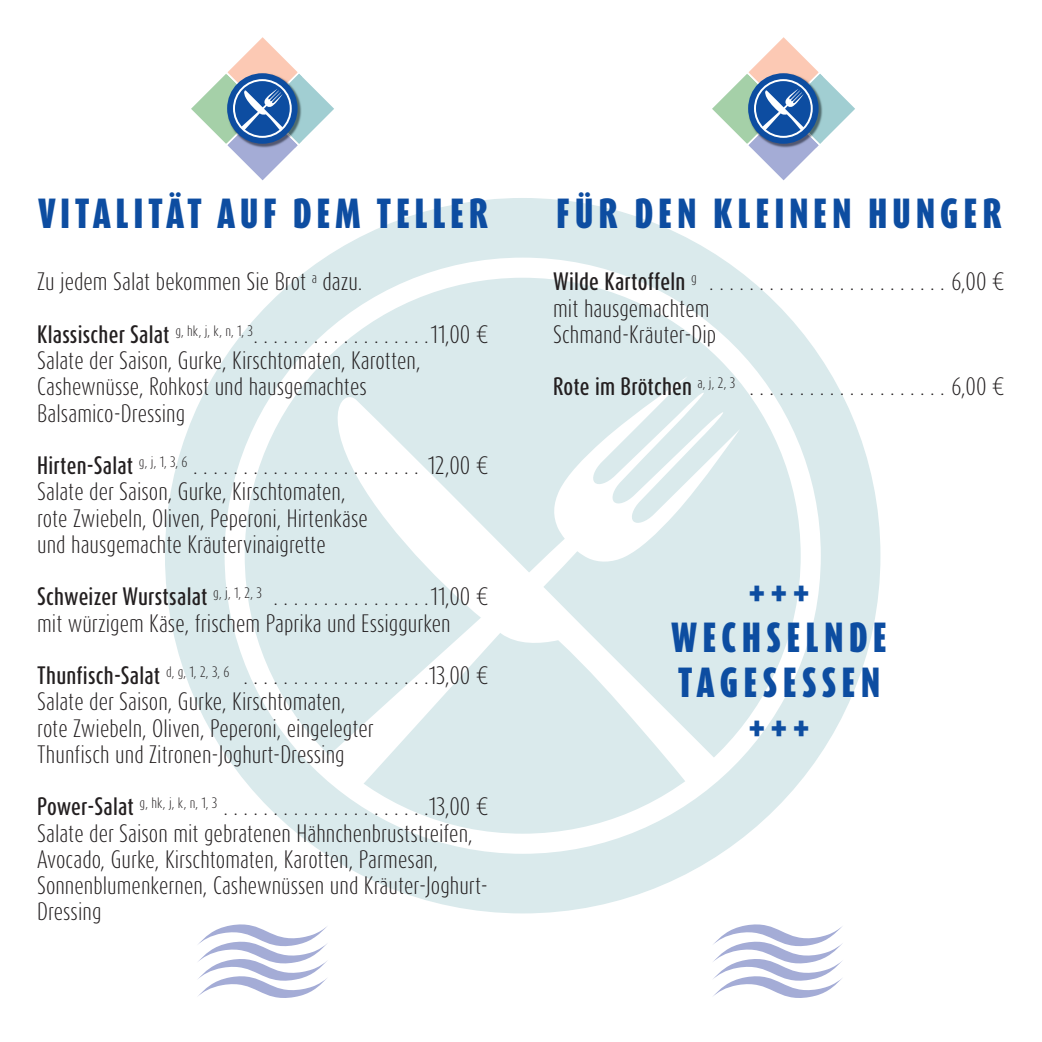
<style>
.page{position:relative;width:1042px;height:1042px;background:#fff}
.page>*{position:absolute;margin:0;border:0;box-sizing:border-box;transform-origin:0 0}
.t1{font:900 35px/45px "Dax Compact Pro";letter-spacing:.15em;color:#0d4da1;text-align:center}
.t2{font:300 21px/26.2px "Dax Compact Pro";color:#231f20}
.t3{font:500 21px "Dax Compact Pro";letter-spacing:.01em;color:#231f20}
.t4{font:300 12.6px "Dax Compact Pro";color:#231f20}
.s1{font-weight:500;font-size:21px}
</style>
<div class="page">
<svg style="left:713px;top:924px;width:130px;height:74px"></svg>
<svg style="left:198px;top:924px;width:129px;height:74px"></svg>
<svg style="left:191px;top:37px;width:143px;height:143px"></svg>
<svg style="left:712px;top:37px;width:143px;height:143px"></svg>
<div style="left:165px;top:198px;width:715px;height:715px;background:#daeaec;border-radius:50%"></div>
<svg style="left:225px;top:258px;width:596px;height:596px"></svg>
<svg style="left:740px;top:388px;width:57px;height:452px"></svg>
<svg style="left:248px;top:376px;width:492px;height:464px"></svg>
<h1 class="t1" style="left:38px;top:190px;width:451px">VITALITÄT AUF DEM TELLER</h1>
<p class="t2" style="left:37px;top:269px;width:327px">Zu jedem Salat bekommen Sie Brot <sup>a</sup> dazu.</p>
<p class="t3" style="left:37px;top:320px;width:217px">Klassischer Salat <sup>g,</sup> <sup>hk,</sup> <sup>j,</sup> <sup>k,</sup> <sup>n,</sup> <sup>1,</sup> <sup>3</sup></p>
<p class="t2" style="left:430px;top:321px;width:60px">11,00 €</p>
<p class="t2" style="left:37px;top:348px;width:385px">Salate der Saison, Gurke, Kirschtomaten, Karotten,<br>Cashewnüsse, Rohkost und hausgemachtes<br>Balsamico-Dressing</p>
<p class="t3" style="left:37px;top:451px;width:152px">Hirten-Salat <sup>g,</sup> <sup>j,</sup> <sup>1,</sup> <sup>3,</sup> <sup>6</sup></p>
<p class="t2" style="left:428px;top:453px;width:63px">12,00 €</p>
<p class="t2" style="left:37px;top:479px;width:332px">Salate der Saison, Gurke, Kirschtomaten, rote Zwiebeln, Oliven, Peperoni, Hirtenkäse und hausgemachte Kräutervinaigrette</p>
<p class="t3" style="left:37px;top:583px;width:226px">Schweizer Wurstsalat <sup>g,</sup> <sup>j,</sup> <sup>1,</sup> <sup>2,</sup> <sup>3</sup></p>
<p class="t2" style="left:37px;top:584px;width:453px;text-indent:393px">11,00 € mit würzigem Käse, frischem Paprika und Essiggurken</p>
<p class="t3" style="left:37px;top:661px;width:194px">Thunfisch-Salat <sup>d,</sup> <sup>g,</sup> <sup>1,</sup> <sup>2,</sup> <sup>3,</sup> <sup>6</sup></p>
<p class="t2" style="left:429px;top:663px;width:61px">13,00 €</p>
<p class="t2" style="left:37px;top:689px;width:338px">Salate der Saison, Gurke, Kirschtomaten, rote Zwiebeln, Oliven, Peperoni, eingelegter<br>Thunfisch und Zitronen-Joghurt-Dressing</p>
<p class="t4" style="left:37px;top:795px;width:182px"><span class="s1">Power-Salat</span> g, hk, j, k, n, 1, 3</p>
<p class="t2" style="left:37px;top:794px;width:453px;text-indent:392px">13,00 € Salate der Saison mit gebratenen Hähnchenbruststreifen, Avocado, Gurke, Kirschtomaten, Karotten, Parmesan, Sonnenblumenkernen, Cashewnüssen und Kräuter-Joghurt-Dressing</p>
<h1 class="t1" style="left:556px;top:190px;width:446px">FÜR DEN KLEINEN HUNGER</h1>
<p class="t3" style="left:553px;top:268px;width:145px">Wilde Kartoffeln <sup>g</sup></p>
<p class="t2" style="left:951px;top:269px;width:55px">6,00 €</p>
<p class="t2" style="left:553px;top:295px;width:164px">mit hausgemachtem<br>Schmand-Kräuter-Dip</p>
<p class="t3" style="left:553px;top:373px;width:184px">Rote im Brötchen <sup>a,</sup> <sup>j,</sup> <sup>2,</sup> <sup>3</sup></p>
<p class="t2" style="left:951px;top:374px;width:55px">6,00 €</p>
<h1 class="t1" style="left:671px;top:570px;width:217px">+++<br>WECHSELNDE<br>TAGESESSEN +++</h1>
</div>
